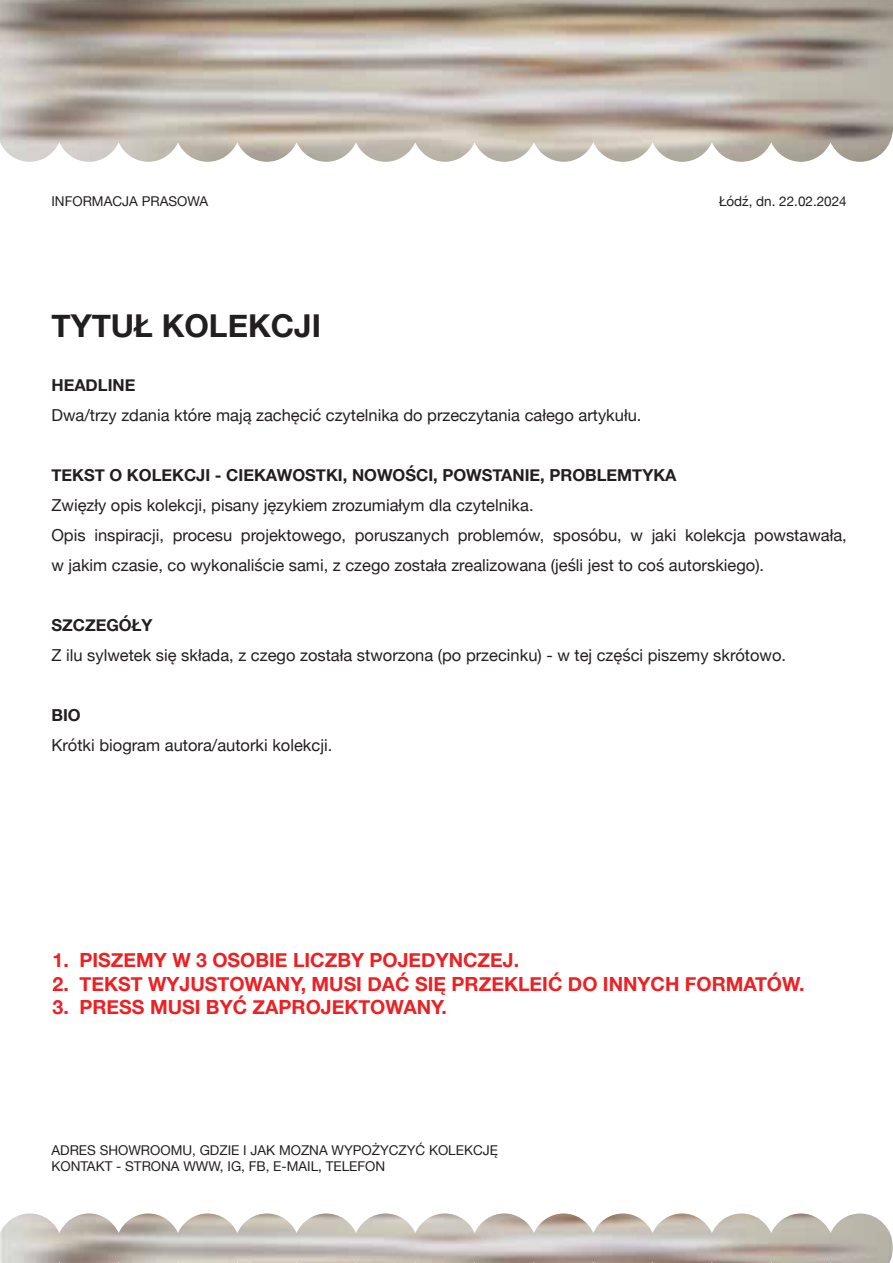
<style>
.page{position:relative;width:893px;height:1263px;background:#fff}
.page>*{position:absolute;margin:0;border:0;box-sizing:border-box;transform-origin:0 0}
.t1{font:700 31.5px "Helvetica Neue";color:#231f20}
.t2{font:700 19.5px "Helvetica Neue";color:#ed2024}
.t3{font:16.5px/30px "Helvetica Neue";color:#231f20}
.t4{font:700 16.5px "Helvetica Neue";color:#231f20}
.t5{font:13.5px/16.5px "Helvetica Neue";color:#231f20}
</style>
<div class="page">
<img style="left:0;top:0;width:893px;height:162px">
<img style="left:0;top:1213px;width:893px;height:50px">
<p class="t5" style="left:51px;top:193px;width:158px">INFORMACJA PRASOWA</p>
<p class="t5" style="left:719px;top:193px;width:129px">Łódź, dn. 22.02.2024</p>
<h1 class="t1" style="left:51px;top:301px;width:271px">TYTUŁ KOLEKCJI</h1>
<p class="t4" style="left:51px;top:372px;width:86px">HEADLINE</p>
<p class="t3" style="left:51px;top:401px;width:591px">Dwa/trzy zdania które mają zachęcić czytelnika do przeczytania całego artykułu.</p>
<p class="t4" style="left:51px;top:462px;width:627px">TEKST O KOLEKCJI - CIEKAWOSTKI, NOWOŚCI, POWSTANIE, PROBLEMTYKA</p>
<p class="t3" style="left:51px;top:491px;width:797px">Zwięzły opis kolekcji, pisany językiem zrozumiałym dla czytelnika.<br>Opis inspiracji, procesu projektowego, poruszanych problemów, sposóbu, w jaki kolekcja powstawała, w jakim czasie, co wykonaliście sami, z czego została zrealizowana (jeśli jest to coś autorskiego).</p>
<p class="t4" style="left:51px;top:612px;width:103px">SZCZEGÓŁY</p>
<p class="t3" style="left:51px;top:641px;width:736px">Z ilu sylwetek się składa, z czego została stworzona (po przecinku) - w tej części piszemy skrótowo.</p>
<p class="t4" style="left:51px;top:702px;width:31px">BIO</p>
<p class="t3" style="left:51px;top:731px;width:282px">Krótki biogram autora/autorki kolekcji.</p>
<p class="t2" style="left:53px;top:945px;width:468px">1. PISZEMY W 3 OSOBIE LICZBY POJEDYNCZEJ.</p>
<p class="t2" style="left:53px;top:968px;width:753px">2. TEKST WYJUSTOWANY, MUSI DAĆ SIĘ PRZEKLEIĆ DO INNYCH FORMATÓW.</p>
<p class="t2" style="left:53px;top:992px;width:396px">3. PRESS MUSI BYĆ ZAPROJEKTOWANY.</p>
<p class="t5" style="left:51px;top:1143px;width:448px">ADRES SHOWROOMU, GDZIE I JAK MOZNA WYPOŻYCZYĆ KOLEKCJĘ<br>KONTAKT - STRONA WWW, IG, FB, E-MAIL, TELEFON</p>
</div>
